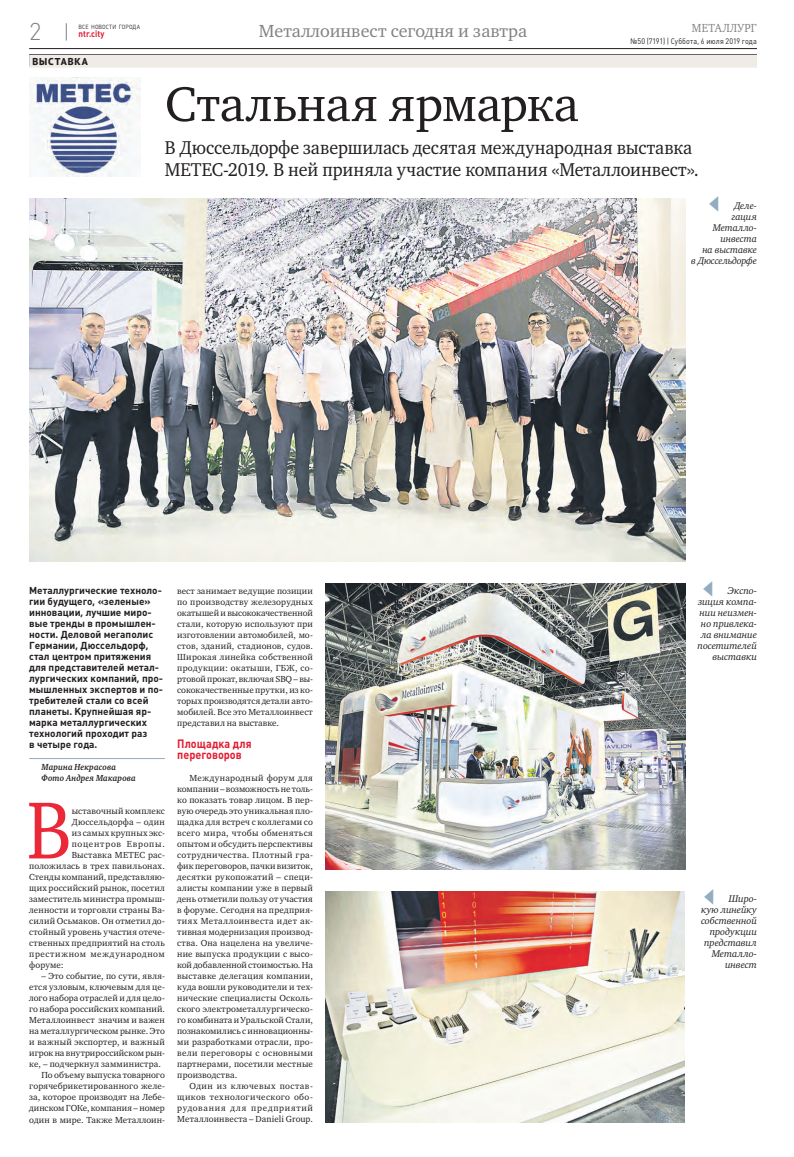
<style>
.page{position:relative;width:794px;height:1157px;background:#fff}
.page>*{position:absolute;margin:0;border:0;box-sizing:border-box;transform-origin:0 0}
.t1{font:82.9px "Charter C";color:#ea2837;scale:.9 1}
.t2{font:50px "Charter C";letter-spacing:-.01em;color:#231f20}
.t3{font:37.4px "Modern Pictograms";color:#91adbf;scale:.59 1}
.t4{font:300 24px "Plumb";color:#808285}
.t5{font:19px/22px "Charter C";letter-spacing:-.005em;color:#231f20;scale:.95 1}
.t6{font:18px "Charter C";color:#808285}
.t7{font:700 12px/11px "Plumb";color:#e31c31;scale:.9 1}
.t8{font:12px "Charter C";letter-spacing:.03em;color:#808285;scale:.92 1}
.t9{font:700 10px/11px "Plumb";color:#231f20}
.t10{font:italic 10px/11px "Charter C";letter-spacing:-.01em;color:#231f20;text-align:right}
.t11{font:800 10px "PT Sans Pro";letter-spacing:.085em;color:#231f20}
.t12{font:9px/11px "Charter C";letter-spacing:.015em;color:#231f20;text-align:justify}
.t13{font:italic 700 9px/11px "Charter C";letter-spacing:.015em;color:#231f20;scale:.9 1}
.t14{font:9px "Charter C";letter-spacing:-.01em;color:#231f20}
.t15{font:9px "Charter C";letter-spacing:.06em;color:#231f20}
.t16{font:9px "Charter C";letter-spacing:.085em;color:#231f20}
.t17{font:700 9px "Plumb";letter-spacing:.005em;color:#e31c31;scale:.9 1}
.t18{font:8px "Plumb";letter-spacing:.015em;color:#231f20;scale:.9 1}
.t19{font:6px "Plumb";letter-spacing:.015em;color:#231f20;scale:.9 1}
</style>
<div class="page">
<hr style="left:29px;top:48px;width:728px;height:1px;background:#231f20">
<svg style="left:66px;top:23px;width:1px;height:18px"></svg>
<div style="left:29px;top:54px;width:728px;height:12px;background:#666262"></div>
<div style="left:29px;top:55px;width:728px;height:13px;background:#efece8"></div>
<img style="left:29px;top:77px;width:111px;height:99px">
<hr style="left:29px;top:758px;width:136px;height:1px;background:#91adbf">
<img style="left:29px;top:198px;width:656px;height:363px">
<img style="left:325px;top:583px;width:360px;height:286px">
<img style="left:325px;top:891px;width:359px;height:231px">
<h3 class="t4" style="left:29px;top:18px;width:14px">2</h3>
<p class="t19" style="left:79px;top:24px;width:70px">ВСЕ НОВОСТИ ГОРОДА</p>
<p class="t17" style="left:79px;top:29px;width:30px">ntr.city</p>
<h3 class="t6" style="left:259px;top:21px;width:270px">Металлоинвест сегодня и завтра</h3>
<p class="t11" style="left:32px;top:56px;width:57px">ВЫСТАВКА</p>
<h3 class="t8" style="left:692px;top:22px;width:72px">МЕТАЛЛУРГ</h3>
<p class="t18" style="left:630px;top:37px;width:142px">№50 (7191) | Суббота, 6 июля 2019 года</p>
<h2 class="t2" style="left:165px;top:76px;width:415px">Стальная ярмарка</h2>
<h3 class="t5" style="left:165px;top:137px;width:564px">В Дюссельдорфе завершилась десятая международная выставка<br>МЕТЕС-2019. В ней приняла участие компания «Металлоинвест».</h3>
<p class="t9" style="left:29px;top:585px;width:135px">Металлургические техноло&shy;гии будущего, «зеленые» инновации, лучшие миро&shy;вые тренды в промышлен&shy;ности. Деловой мегаполис<br>Германии, Дюссельдорф, стал центром притяжения для представителей метал&shy;лургических компаний, про&shy;мышленных экспертов и по&shy;требителей стали со всей планеты. Крупнейшая яр&shy;марка металлургических технологий проходит раз<br>в четыре года.</p>
<p class="t13" style="left:42px;top:762px;width:106px">Марина Некрасова<br>Фото Андрея Макарова</p>
<h1 class="t1" style="left:27px;top:784px;width:52px">В</h1>
<p class="t12" style="left:72px;top:806px;width:95px">ыставочный комплекс</p>
<p class="t12" style="left:72px;top:817px;width:95px">Дюссельдорфа – один</p>
<p class="t12" style="left:72px;top:828px;width:95px">из самых крупных экс-</p>
<p class="t16" style="left:72px;top:839px;width:95px">поцентров Европы.</p>
<p class="t12" style="left:72px;top:850px;width:95px">Выставка МЕТЕС рас-</p>
<p class="t12" style="left:29px;top:861px;width:137px">положилась в трех павильонах.</p>
<p class="t12" style="left:29px;top:872px;width:137px">Стенды компаний, представляю-</p>
<p class="t12" style="left:29px;top:883px;width:137px">щих российский рынок, посетил</p>
<p class="t12" style="left:29px;top:894px;width:137px">заместитель министра промыш-</p>
<p class="t12" style="left:29px;top:905px;width:137px">ленности и торговли страны Ва-</p>
<p class="t12" style="left:29px;top:916px;width:137px">силий Осьмаков. Он отметил до-</p>
<p class="t12" style="left:29px;top:927px;width:137px">стойный уровень участия отече-</p>
<p class="t12" style="left:29px;top:938px;width:137px">ственных предприятий на столь</p>
<p class="t15" style="left:29px;top:949px;width:137px">престижном международном</p>
<p class="t12" style="left:29px;top:960px;width:36px">форуме:</p>
<p class="t12" style="left:42px;top:971px;width:125px">– Это событие, по сути, явля-</p>
<p class="t12" style="left:29px;top:982px;width:137px">ется узловым, ключевым для це-</p>
<p class="t12" style="left:29px;top:993px;width:137px">лого набора отраслей и для цело-</p>
<p class="t12" style="left:29px;top:1004px;width:137px">го набора российских компаний.</p>
<p class="t12" style="left:29px;top:1015px;width:137px">Металлоинвест значим и важен</p>
<p class="t12" style="left:29px;top:1026px;width:137px">на металлургическом рынке. Это</p>
<p class="t12" style="left:29px;top:1037px;width:137px">и важный экспортер, и важный</p>
<p class="t12" style="left:29px;top:1048px;width:137px">игрок на внутрироссийском рын-</p>
<p class="t12" style="left:29px;top:1059px;width:133px">ке, – подчеркнул замминистра.</p>
<p class="t12" style="left:42px;top:1070px;width:125px">По объему выпуска товарного</p>
<p class="t12" style="left:29px;top:1081px;width:137px">горячебрикетированного желе-</p>
<p class="t12" style="left:29px;top:1092px;width:137px">за, которое производят на Лебе-</p>
<p class="t14" style="left:29px;top:1103px;width:137px">динском ГОКе, компания – номер</p>
<p class="t12" style="left:29px;top:1114px;width:137px">один в мире. Также Металлоин-</p>
<p class="t12" style="left:177px;top:586px;width:137px">вест занимает ведущие позиции по производству железорудных окатышей и высококачественной стали, которую используют при изготовлении автомобилей, мо&shy;стов, зданий, стадионов, судов.<br>Широкая линейка собственной продукции: окатыши, ГБЖ, со&shy;ртовой прокат, включая SBQ – вы&shy;сококачественные прутки, из ко&shy;торых производятся детали авто&shy;мобилей. Все это Металлоинвест представил на выставке.</p>
<h3 class="t7" style="left:177px;top:738px;width:84px">Площадка для переговоров</h3>
<p class="t12" style="left:177px;top:773px;width:137px;text-indent:12px">Международный форум для компании – возможность не толь&shy;ко показать товар лицом. В пер&shy;вую очередь это уникальная пло&shy;щадка для встреч с коллегами со всего мира, чтобы обменяться опытом и обсудить перспективы сотрудничества. Плотный гра&shy;фик переговоров, пачки визиток, десятки рукопожатий – специ&shy;алисты компании уже в первый день отметили пользу от участия в форуме. Сегодня на предприя&shy;тиях Металлоинвеста идет ак&shy;тивная модернизация производ&shy;ства. Она нацелена на увеличе&shy;ние выпуска продукции с высо&shy;кой добавленной стоимостью. На выставке делегация компании, куда вошли руководители и тех&shy;нические специалисты Осколь&shy;ского электрометаллургическо&shy;го комбината и Уральской Стали, познакомились с инновационны&shy;ми разработками отрасли, про&shy;вели переговоры с основными партнерами, посетили местные производства.</p>
<p class="t12" style="left:177px;top:1081px;width:137px;text-indent:12px">Один из ключевых постав&shy;щиков технологического обо&shy;рудования для предприятий Металлоинвеста – Danieli Group.</p>
<h3 class="t3" style="left:708px;top:183px;width:22px">&lt;</h3>
<p class="t10" style="left:691px;top:200px;width:67px">Деле-<br>гация<br>Металло&shy;инвеста<br>на выставке<br>в Дюссельдорфе</p>
<h3 class="t3" style="left:702px;top:568px;width:22px">&lt;</h3>
<p class="t10" style="left:697px;top:585px;width:61px">Экспо-<br>зиция компа&shy;нии неизмен&shy;но привлека&shy;ла внимание посетителей выставки</p>
<h3 class="t3" style="left:703px;top:876px;width:22px">&lt;</h3>
<p class="t10" style="left:701px;top:893px;width:57px">Широ-<br>кую линейку собственной продукции представил<br>Металло&shy;инвест</p>
</div>
